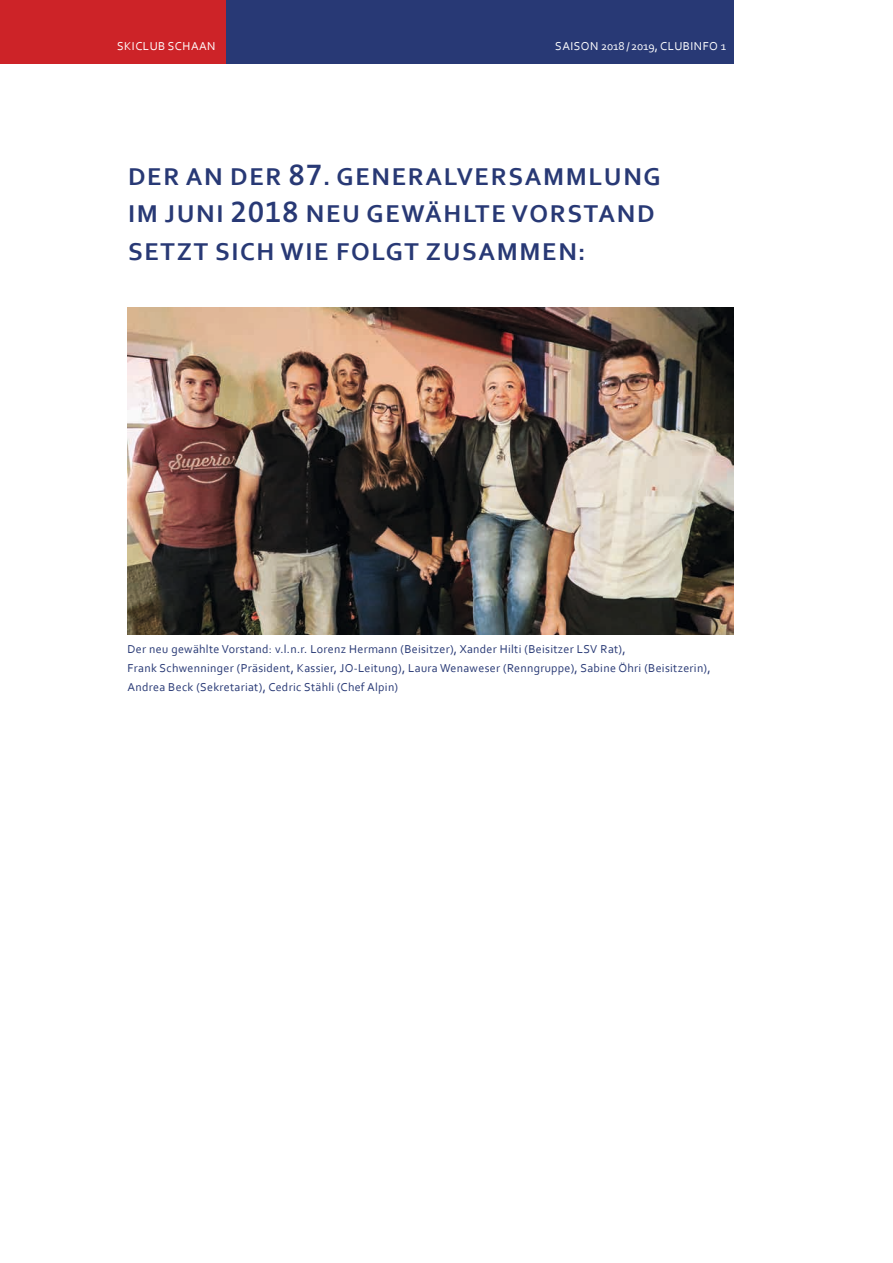
<style>
.page{position:relative;width:893px;height:1263px;background:#fff}
.page>*{position:absolute;margin:0;border:0;box-sizing:border-box;transform-origin:0 0}
.t1{font:700 25.5px/37.5px "Corbel";letter-spacing:.065em;color:#283975}
.t2{font:12px/18.8px "Corbel";letter-spacing:.025em;color:#283975}
.t3{font:12px "Corbel";letter-spacing:.04em;color:#fff}
.s1{font-family:"The Sans Semi Bold Expert";font-weight:400;font-size:30px}
</style>
<div class="page">
<div style="left:226px;top:0;width:507px;height:64px;background:#283975"></div>
<div style="left:0;top:0;width:226px;height:64px;background:#cd2328"></div>
<img style="left:128px;top:308px;width:605px;height:327px">
<p class="t3" style="left:117px;top:39px;width:100px">SKICLUB SCHAAN</p>
<p class="t3" style="left:555px;top:39px;width:172px">SAISON 2018/2019, CLUBINFO 1</p>
<h1 class="t1" style="left:128px;top:157px;width:534px">DER AN DER <span class="s1">87</span>. GENERALVERSAMMLUNG<br>IM JUNI <span class="s1">2018</span> NEU GEWÄHLTE VORSTAND<br>SETZT SICH WIE FOLGT ZUSAMMEN:</h1>
<p class="t2" style="left:128px;top:640px;width:584px">Der neu gewählte Vorstand: v.l.n.r. Lorenz Hermann (Beisitzer), Xander Hilti (Beisitzer LSV Rat),<br>Frank Schwenninger (Präsident, Kassier, JO-Leitung), Laura Wenaweser (Renngruppe), Sabine Öhri (Beisitzerin),<br>Andrea Beck (Sekretariat), Cedric Stähli (Chef Alpin)</p>
</div>
